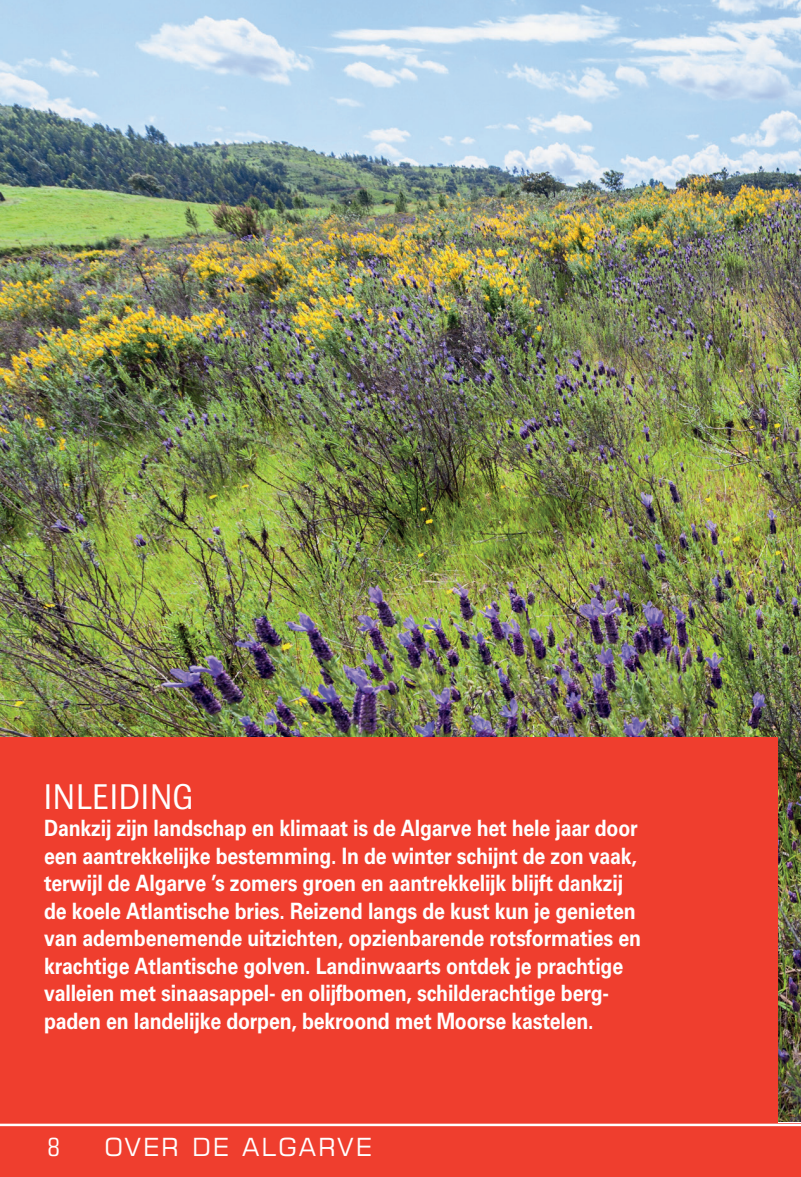
<style>
.page{position:relative;width:801px;height:1177px;background:#fff}
.page>*{position:absolute;margin:0;border:0;box-sizing:border-box;transform-origin:0 0}
.t1{font:35px "Imago";letter-spacing:.05em;color:#fff;scale:.87 1}
.t2{font:25px "Square 721 BT";letter-spacing:.08em;color:#fff}
.t3{font:condensed 25px "Square 721 BT";color:#fff}
.t4{font:700 22.5px/27.5px "Univers LT Std";letter-spacing:-.01em;color:#fff;scale:.87 1}
</style>
<div class="page">
<img style="left:0;top:0;width:800px;height:1121px">
<hr style="left:799px;top:1123px;width:1px;height:54px;background:#ef3e2e">
<div style="left:0;top:1123px;width:799px;height:54px;background:#ef3e2e"></div>
<hr style="left:0;top:1123px;width:800px;height:3px;background:#fff">
<div style="left:0;top:737px;width:777px;height:385px;background:#ef3e2e"></div>
<svg style="left:797px;top:0;width:4px;height:5px"></svg>
<h1 class="t1" style="left:44px;top:776px;width:173px">INLEIDING</h1>
<p class="t4" style="left:44px;top:815px;width:687px">Dankzij zijn landschap en klimaat is de Algarve het hele jaar door een aantrekkelijke bestemming. In de winter schijnt de zon vaak, terwijl de Algarve ’s zomers groen en aantrekkelijk blijft dankzij de koele Atlantische bries. Reizend langs de kust kun je genieten van adembenemende uitzichten, opzienbarende rotsformaties en krachtige Atlantische golven. Landinwaarts ontdek je prachtige valleien met sinaasappel- en olijfbomen, schilderachtige berg&shy;paden en landelijke dorpen, bekroond met Moorse kastelen.</p>
<p class="t3" style="left:48px;top:1132px;width:14px">8</p>
<p class="t2" style="left:104px;top:1131px;width:269px">OVER DE ALGARVE</p>
</div>
